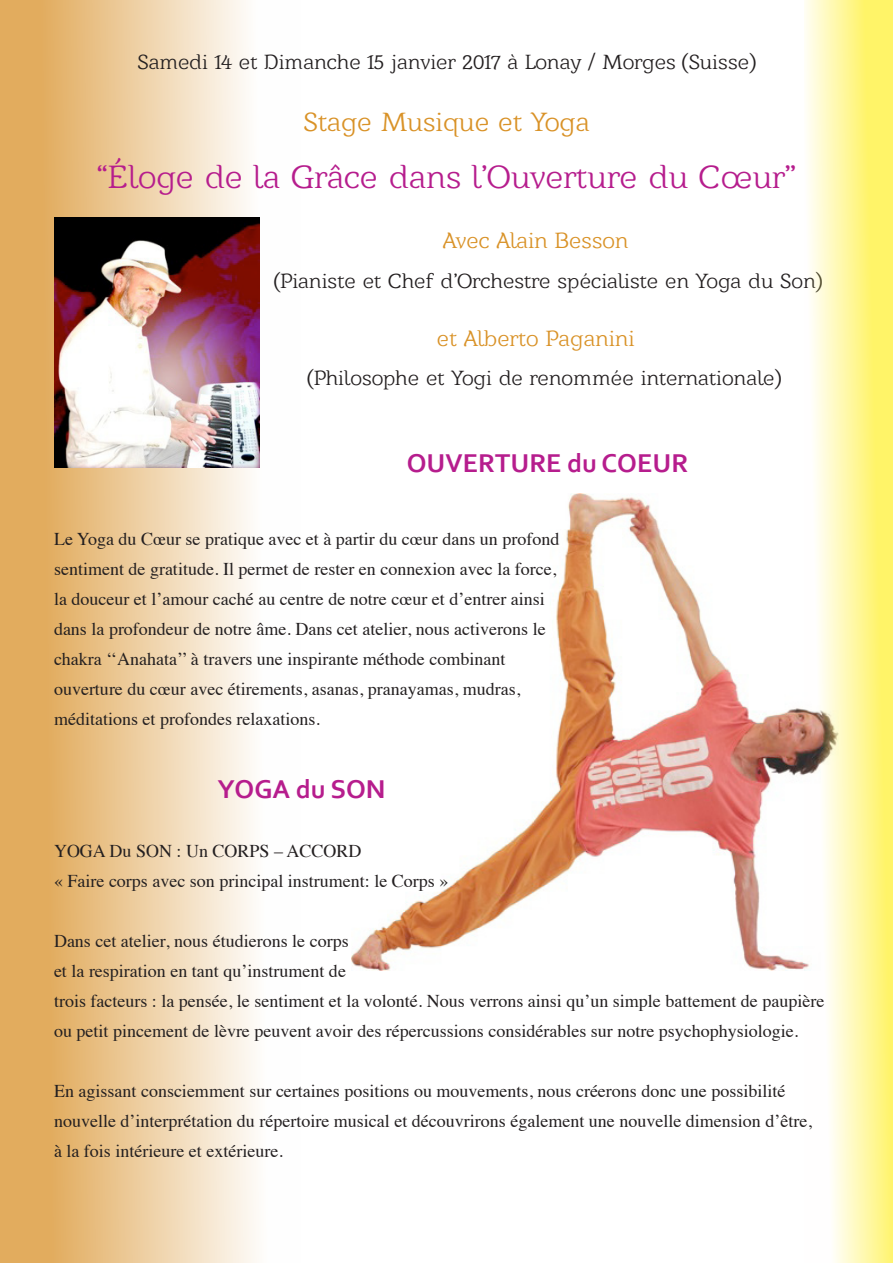
<style>
.page{position:relative;width:893px;height:1263px;background:#fff}
.page>*{position:absolute;margin:0;border:0;box-sizing:border-box;transform-origin:0 0}
.t1{font:33px "Barkentina";color:#b61d8d}
.t2{font:700 27px "Corbel";color:#b61d8d}
.t3{font:27px "Barkentina";color:#d99227}
.t4{font:22.5px "Barkentina";color:#d99227}
.t5{font:21px "Barkentina";color:#231f20}
.t6{font:18px/30px "Times";color:#231f20}
</style>
<div class="page">
<svg style="left:0;top:0;width:260px;height:1263px"></svg>
<img style="left:351px;top:494px;width:453px;height:476px">
<img style="left:54px;top:217px;width:206px;height:250px">
<svg style="left:804px;top:0;width:89px;height:1263px"></svg>
<p class="t5" style="left:137px;top:49px;width:620px">Samedi 14 et Dimanche 15 janvier 2017 à Lonay / Morges (Suisse)</p>
<h2 class="t3" style="left:303px;top:105px;width:288px">Stage Musique et Yoga</h2>
<h1 class="t1" style="left:97px;top:156px;width:700px">‘‘Éloge de la Grâce dans l’Ouverture du Cœur’’</h1>
<p class="t4" style="left:443px;top:227px;width:187px">Avec Alain Besson</p>
<p class="t5" style="left:274px;top:267px;width:549px">(Pianiste et Chef d’Orchestre spécialiste en Yoga du Son)</p>
<p class="t4" style="left:437px;top:325px;width:199px">et Alberto Paganini</p>
<p class="t5" style="left:308px;top:365px;width:475px">(Philosophe et Yogi de renommée internationale)</p>
<h2 class="t2" style="left:407px;top:446px;width:283px">OUVERTURE du COEUR</h2>
<p class="t6" style="left:54px;top:523px;width:507px">Le Yoga du Cœur se pratique avec et à partir du cœur dans un profond sentiment de gratitude. Il permet de rester en connexion avec la force, la douceur et l’amour caché au centre de notre cœur et d’entrer ainsi dans la profondeur de notre âme. Dans cet atelier, nous activerons le chakra ‘‘Anahata’’ à travers une inspirante méthode combinant ouverture du cœur avec étirements, asanas, pranayamas, mudras, méditations et profondes relaxations.</p>
<h2 class="t2" style="left:218px;top:772px;width:169px">YOGA du SON</h2>
<p class="t6" style="left:54px;top:834px;width:396px">YOGA Du SON : Un CORPS – ACCORD<br>« Faire corps avec son principal instrument: le Corps »</p>
<p class="t6" style="left:54px;top:924px;width:772px">Dans cet atelier, nous étudierons le corps<br>et la respiration en tant qu’instrument de<br>trois facteurs : la pensée, le sentiment et la volonté. Nous verrons ainsi qu’un simple battement de paupière ou petit pincement de lèvre peuvent avoir des répercussions considérables sur notre psychophysiologie.</p>
<p class="t6" style="left:54px;top:1074px;width:759px">En agissant consciemment sur certaines positions ou mouvements, nous créerons donc une possibilité nouvelle d’interprétation du répertoire musical et découvrirons également une nouvelle dimension d’être, à la fois intérieure et extérieure.</p>
</div>
